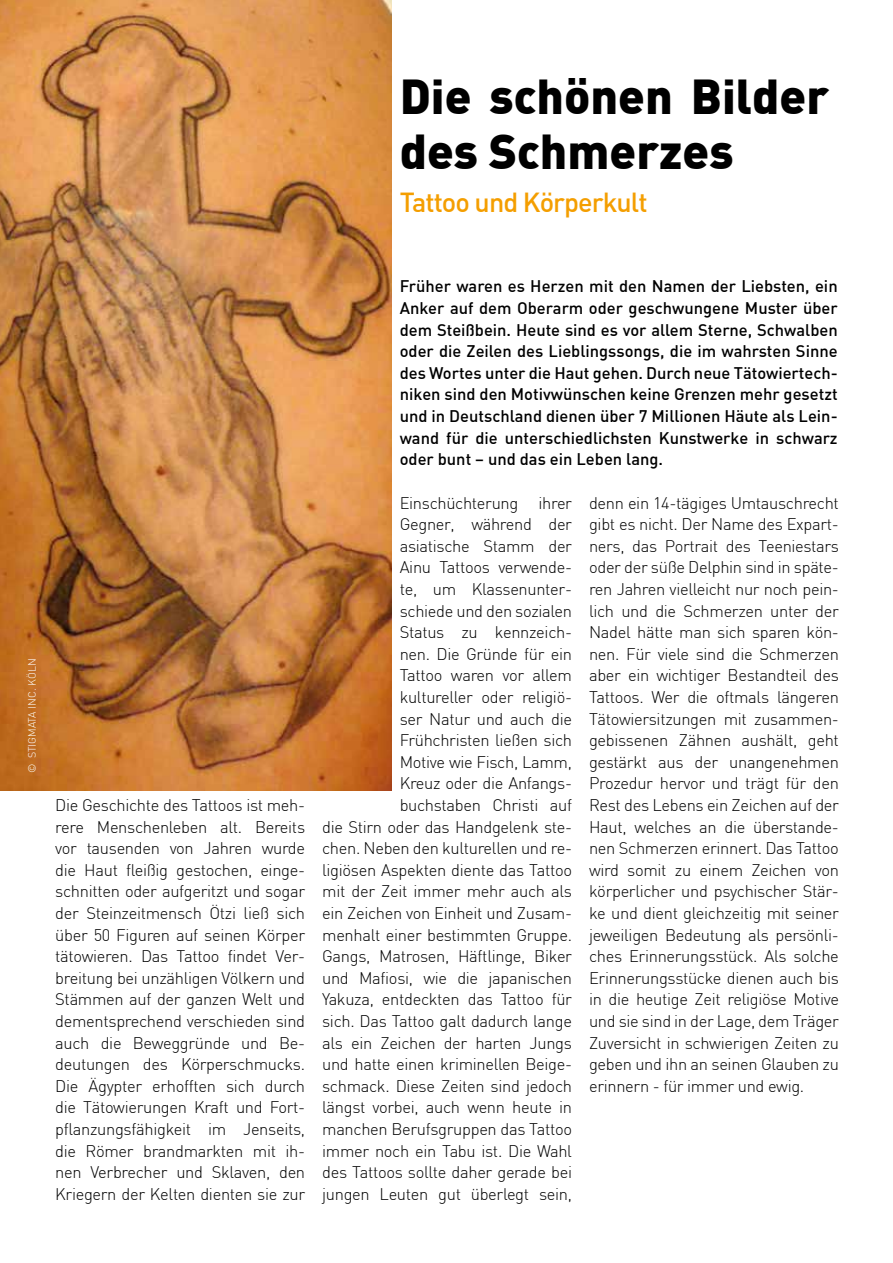
<style>
.page{position:relative;width:893px;height:1263px;background:#fff}
.page>*{position:absolute;margin:0;border:0;box-sizing:border-box;transform-origin:0 0}
.t1{font:900 48px/55.5px "DIN";color:#000}
.t2{font:500 27px "DIN";letter-spacing:-.035em;color:#f49e00}
.t3{font:300 16.5px/21.6px "DIN";letter-spacing:-.02em;color:#000;text-align:justify}
.t4{font:500 16.5px/21.6px "DIN";color:#000;text-align:justify}
.t5{font:300 10.5px "DIN";color:#fff}
</style>
<div class="page">
<img style="left:0;top:0;width:391px;height:791px">
<h1 class="t1" style="left:400px;top:66px;width:431px">Die schönen Bilder des Schmerzes</h1>
<h2 class="t2" style="left:400px;top:185px;width:249px">Tattoo und Körperkult</h2>
<p class="t5" style="left:26px;top:773px;width:116px;rotate:-90deg">© STIGMATA INC. KÖLN</p>
<p class="t3" style="left:55px;top:794px;width:251px">Die Geschichte des Tattoos ist meh&shy;rere Menschenleben alt. Bereits vor tausenden von Jahren wurde die Haut fleißig gestochen, einge&shy;schnitten oder aufgeritzt und sogar der Steinzeitmensch Ötzi ließ sich über 50 Figuren auf seinen Körper tätowieren. Das Tattoo findet Ver&shy;breitung bei unzähligen Völkern und Stämmen auf der ganzen Welt und dementsprechend verschieden sind auch die Beweggründe und Be&shy;deutungen des Körperschmucks.<br>Die Ägypter erhofften sich durch die Tätowierungen Kraft und Fort&shy;pflanzungsfähigkeit im Jenseits, die Römer brandmarkten mit ih&shy;nen Verbrecher und Sklaven, den Kriegern der Kelten dienten sie zur</p>
<p class="t4" style="left:400px;top:275px;width:439px">Früher waren es Herzen mit den Namen der Liebsten, ein Anker auf dem Oberarm oder geschwungene Muster über dem Steißbein. Heute sind es vor allem Sterne, Schwalben oder die Zeilen des Lieblingssongs, die im wahrsten Sinne des Wortes unter die Haut gehen. Durch neue Tätowiertech&shy;niken sind den Motivwünschen keine Grenzen mehr gesetzt und in Deutschland dienen über 7 Millionen Häute als Lein&shy;wand für die unterschiedlichsten Kunstwerke in schwarz oder bunt – und das ein Leben lang.</p>
<p class="t3" style="left:322px;top:492px;width:251px;text-align:right">Einschüchterung ihrer<br>Gegner, während der<br>asiatische Stamm der<br>Ainu Tattoos verwende-<br>te, um Klassenunter-<br>schiede und den sozialen<br>Status zu kennzeich-<br>nen. Die Gründe für ein<br>Tattoo waren vor allem<br>kultureller oder religiö-<br>ser Natur und auch die<br>Frühchristen ließen sich<br>Motive wie Fisch, Lamm,<br>Kreuz oder die Anfangs&shy;buchstaben Christi auf<br>die Stirn oder das Handgelenk ste&shy;chen. Neben den kulturellen und re&shy;ligiösen Aspekten diente das Tattoo mit der Zeit immer mehr auch als ein Zeichen von Einheit und Zusam&shy;menhalt einer bestimmten Gruppe.<br>Gangs, Matrosen, Häftlinge, Biker und Mafiosi, wie die japanischen<br>Yakuza, entdeckten das Tattoo für sich. Das Tattoo galt dadurch lange als ein Zeichen der harten Jungs und hatte einen kriminellen Beige&shy;schmack. Diese Zeiten sind jedoch längst vorbei, auch wenn heute in manchen Berufsgruppen das Tattoo immer noch ein Tabu ist. Die Wahl des Tattoos sollte daher gerade bei jungen Leuten gut überlegt sein,</p>
<p class="t3" style="left:589px;top:492px;width:251px">denn ein 14-tägiges Umtauschrecht gibt es nicht. Der Name des Expart&shy;ners, das Portrait des Teeniestars oder der süße Delphin sind in späte&shy;ren Jahren vielleicht nur noch pein&shy;lich und die Schmerzen unter der Nadel hätte man sich sparen kön&shy;nen. Für viele sind die Schmerzen aber ein wichtiger Bestandteil des Tattoos. Wer die oftmals längeren Tätowiersitzungen mit zusammen&shy;gebissenen Zähnen aushält, geht gestärkt aus der unangenehmen Prozedur hervor und trägt für den Rest des Lebens ein Zeichen auf der Haut, welches an die überstande&shy;nen Schmerzen erinnert. Das Tattoo wird somit zu einem Zeichen von körperlicher und psychischer Stär&shy;ke und dient gleichzeitig mit seiner jeweiligen Bedeutung als persönli&shy;ches Erinnerungsstück. Als solche Erinnerungsstücke dienen auch bis in die heutige Zeit religiöse Motive und sie sind in der Lage, dem Träger Zuversicht in schwierigen Zeiten zu geben und ihn an seinen Glauben zu erinnern - für immer und ewig.</p>
</div>
